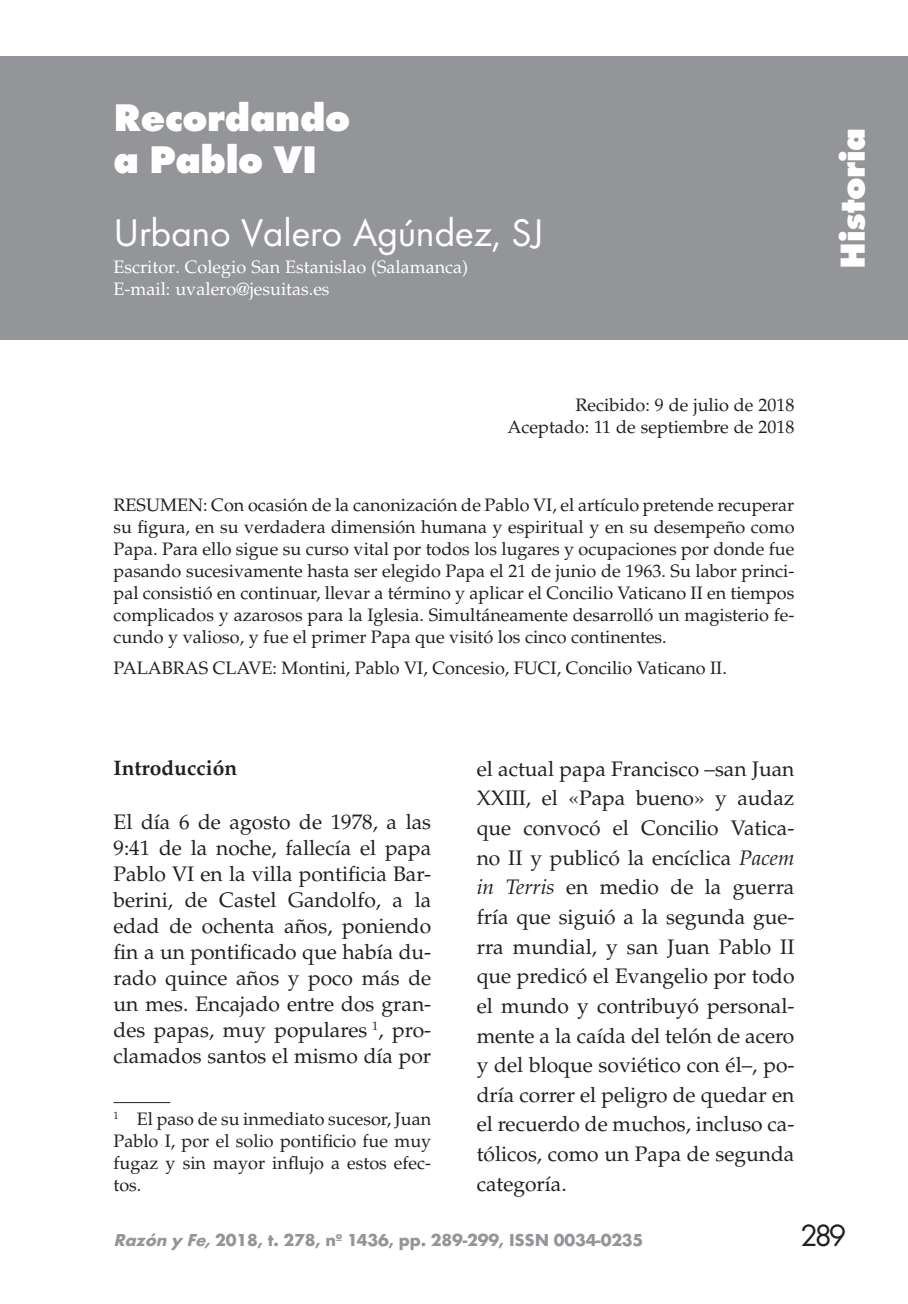
<style>
.page{position:relative;width:908px;height:1304px;background:#fff}
.page>*{position:absolute;margin:0;border:0;box-sizing:border-box;transform-origin:0 0}
.t1{font:40px "Futura T";letter-spacing:-.01em;color:#fff}
.t2{font:800 40px/42px "Futura T";letter-spacing:-.01em;color:#fff}
.t3{font:800 36px "Futura T";letter-spacing:-.01em;color:#fff}
.t4{font:32px "Futura T";color:#231f20}
.t5{font:21px/29.6px "Palatino";color:#231f20;text-align:justify}
.t6{font:700 21px "Palatino";color:#231f20}
.t7{font:18px/22px "Palatino";color:#231f20;text-align:justify}
.t8{font:18px/22px "Palatino";color:#fff}
.t9{font:700 18px "Futura T";letter-spacing:-.01em;color:#939598}
.s1{font-style:italic}
</style>
<div class="page">
<hr style="left:113px;top:1102px;width:57px;height:1px;background:#231f20">
<div style="left:0;top:57px;width:907px;height:283px;background:#939598"></div>
<p class="t2" style="left:113px;top:97px;width:238px">Recordando a Pablo VI</p>
<p class="t1" style="left:113px;top:209px;width:431px">Urbano Valero Agúndez, SJ</p>
<p class="t8" style="left:113px;top:257px;width:356px">Escritor. Colegio San Estanislao (Salamanca)<br>E-mail: uvalero@jesuitas.es</p>
<p class="t7" style="left:507px;top:394px;width:288px;text-align:right">Recibido: 9 de julio de 2018<br>Aceptado: 11 de septiembre de 2018</p>
<p class="t7" style="left:113px;top:495px;width:682px">RESUMEN: Con ocasión de la canonización de Pablo VI, el artículo pretende recuperar su figura, en su verdadera dimensión humana y espiritual y en su desempeño como Papa. Para ello sigue su curso vital por todos los lugares y ocupaciones por donde fue pasando sucesivamente hasta ser elegido Papa el 21 de junio de 1963. Su labor princi&shy;pal consistió en continuar, llevar a término y aplicar el Concilio Vaticano II en tiempos complicados y azarosos para la Iglesia. Simultáneamente desarrolló un magisterio fe&shy;cundo y valioso, y fue el primer Papa que visitó los cinco continentes.</p>
<p class="t7" style="left:113px;top:657px;width:614px">PALABRAS CLAVE: Montini, Pablo VI, Concesio, FUCI, Concilio Vaticano II.</p>
<p class="t6" style="left:113px;top:756px;width:125px">Introducción</p>
<p class="t5" style="left:113px;top:810px;width:319px;line-height:26px">El día 6 de agosto de 1978, a las 9:41 de la noche, fallecía el papa Pablo VI en la villa pontificia Bar&shy;berini, de Castel Gandolfo, a la edad de ochenta años, poniendo fin a un pontificado que había du&shy;rado quince años y poco más de un mes. Encajado entre dos gran&shy;des papas, muy populares <sup>1</sup>, pro&shy;clamados santos el mismo día por</p>
<p class="t7" style="left:113px;top:1108px;width:319px"><sup>1</sup> El paso de su inmediato sucesor, Juan Pablo I, por el solio pontificio fue muy fugaz y sin mayor influjo a estos efec&shy;tos.</p>
<p class="t5" style="left:476px;top:754px;width:319px">el actual papa Francisco –san Juan XXIII, el «Papa bueno» y audaz que convocó el Concilio Vatica&shy;no II y publicó la encíclica <span class="s1">Pacem in Terris</span> en medio de la guerra fría que siguió a la segunda gue&shy;rra mundial, y san Juan Pablo II que predicó el Evangelio por todo el mundo y contribuyó personal&shy;mente a la caída del telón de acero y del bloque soviético con él–, po&shy;dría correr el peligro de quedar en el recuerdo de muchos, incluso ca&shy;tólicos, como un Papa de segunda categoría.</p>
<p class="t3" style="left:830px;top:269px;width:143px;rotate:-90deg">Historia</p>
<p class="t9" style="left:113px;top:1230px;width:531px"><span class="s1">Razón y Fe,</span>2018, t. 278, nº 1436, pp. 289-299, ISSN 0034-0235</p>
<p class="t4" style="left:799px;top:1217px;width:48px">289</p>
</div>
